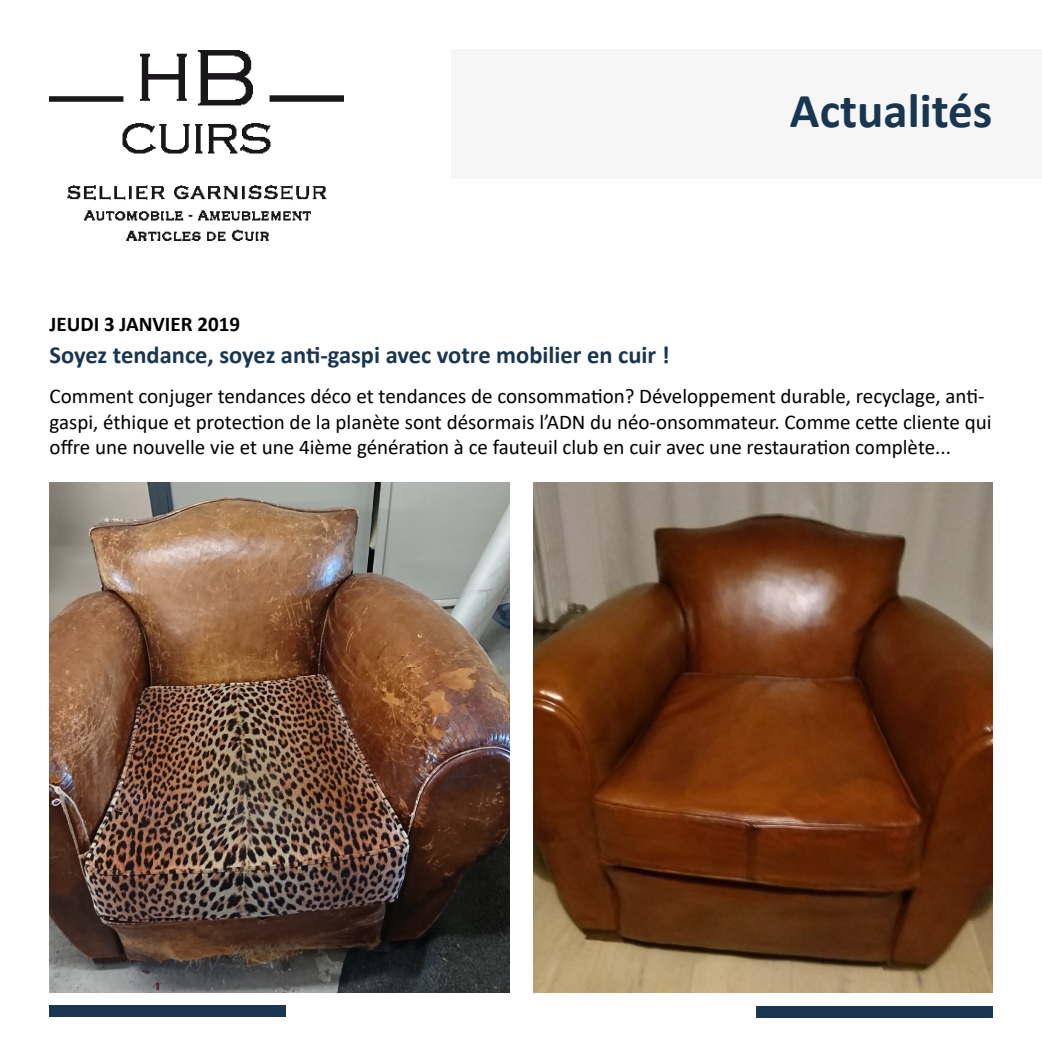
<style>
.page{position:relative;width:1042px;height:1042px;background:#fff}
.page>*{position:absolute;margin:0;border:0;box-sizing:border-box;transform-origin:0 0}
.t1{font:700 49px "Calibri";color:#183650}
.t2{font:700 24.5px "Calibri";color:#183650}
.t3{font:21px/25.2px "Calibri";color:#000}
.t4{font:700 21px "Calibri";color:#000}
</style>
<div class="page">
<img style="left:50px;top:51px;width:294px;height:189px">
<div style="left:451px;top:50px;width:591px;height:129px;background:#f6f6f6"></div>
<div style="left:50px;top:1005px;width:236px;height:11px;background:#183650"></div>
<div style="left:756px;top:1006px;width:236px;height:11px;background:#183650"></div>
<img style="left:50px;top:482px;width:459px;height:510px">
<img style="left:533px;top:482px;width:459px;height:510px">
<h1 class="t1" style="left:790px;top:76px;width:204px">Actualités</h1>
<p class="t4" style="left:50px;top:309px;width:192px">JEUDI 3 JANVIER 2019</p>
<p class="t2" style="left:50px;top:337px;width:622px">Soyez tendance, soyez anti-gaspi avec votre mobilier en cuir !</p>
<p class="t3" style="left:50px;top:383px;width:943px">Comment conjuger tendances déco et tendances de consommation? Développement durable, recyclage, anti&shy;gaspi, éthique et protection de la planète sont désormais l’ADN du néo-onsommateur. Comme cette cliente qui offre une nouvelle vie et une 4ième génération à ce fauteuil club en cuir avec une restauration complète...</p>
</div>
